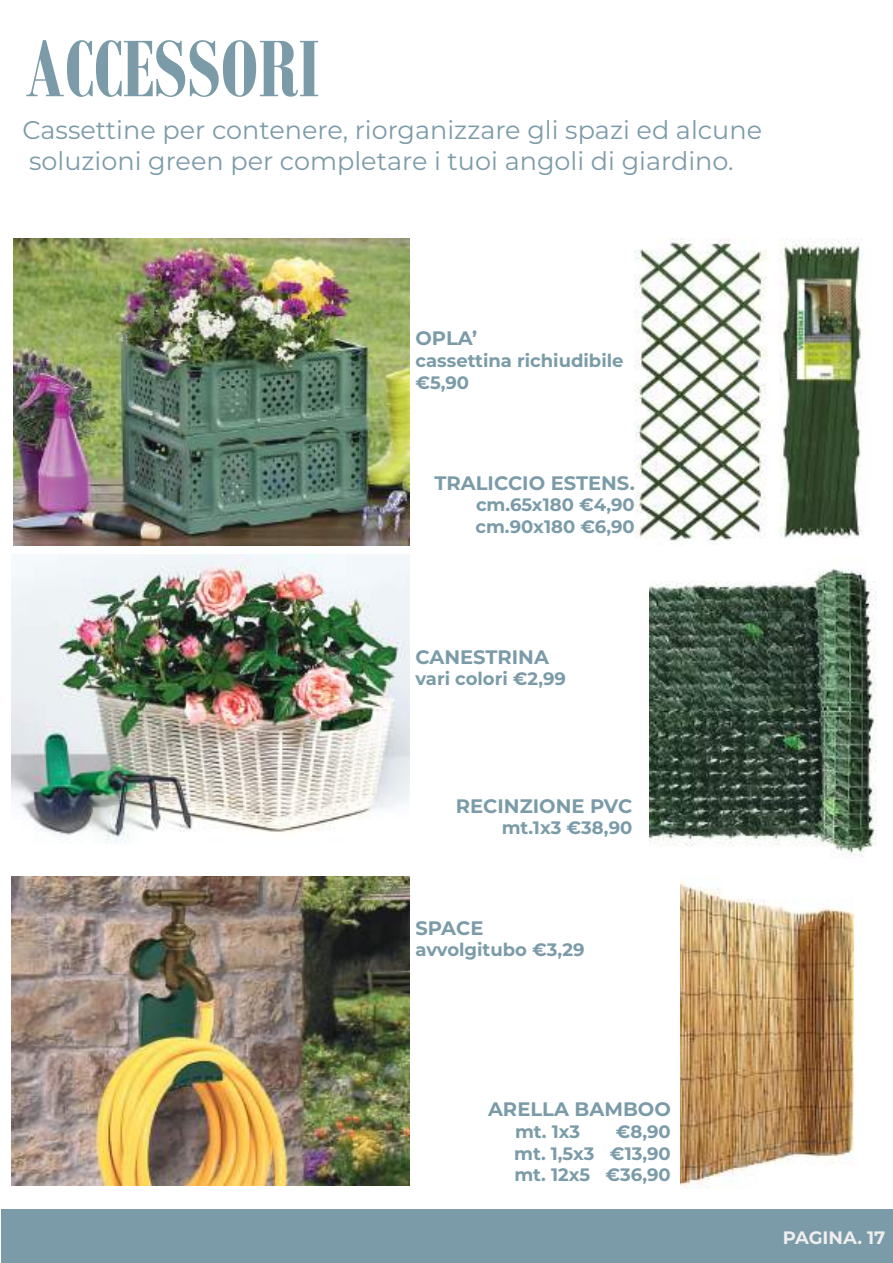
<style>
.page{position:relative;width:893px;height:1263px;background:#fff}
.page>*{position:absolute;margin:0;border:0;box-sizing:border-box;transform-origin:0 0}
.t1{font:700 87px "Bodoni MT Condensed";color:#7b9ba8}
.t2{font:25.5px/30.6px "Montserrat";color:#7b9ba8}
.t3{font:700 19.5px "Montserrat";color:#7b9ba8}
.t4{font:700 18px/21.6px "Montserrat";color:#7b9ba8}
.t5{font:700 18px "Montserrat";color:#f0eeef}
</style>
<div class="page">
<div style="left:2px;top:1210px;width:891px;height:53px;background:#7b9ba8"></div>
<img style="left:14px;top:238px;width:395px;height:307px">
<img style="left:11px;top:555px;width:399px;height:288px">
<img style="left:11px;top:876px;width:399px;height:309px">
<img style="left:635px;top:238px;width:228px;height:306px">
<img style="left:680px;top:881px;width:173px;height:307px">
<img style="left:650px;top:568px;width:226px;height:290px">
<h1 class="t1" style="left:25px;top:16px;width:295px">ACCESSORI</h1>
<h2 class="t2" style="left:22px;top:114px;width:741px">Cassettine per contenere, riorganizzare gli spazi ed alcune soluzioni green per completare i tuoi angoli di giardino.</h2>
<p class="t3" style="left:415px;top:324px;width:63px">OPLA’</p>
<p class="t4" style="left:415px;top:349px;width:210px">cassettina richiudibile €5,90</p>
<p class="t3" style="left:434px;top:468px;width:202px">TRALICCIO ESTENS.</p>
<p class="t4" style="left:475px;top:493px;width:161px">cm.65x180 €4,90 cm.90x180 €6,90</p>
<p class="t3" style="left:415px;top:643px;width:135px">CANESTRINA</p>
<p class="t4" style="left:415px;top:667px;width:152px">vari colori €2,99</p>
<p class="t3" style="left:456px;top:792px;width:178px">RECINZIONE PVC</p>
<p class="t4" style="left:502px;top:816px;width:132px">mt.1x3 €38,90</p>
<p class="t3" style="left:415px;top:914px;width:69px">SPACE</p>
<p class="t4" style="left:415px;top:938px;width:171px">avvolgitubo €3,29</p>
<p class="t3" style="left:488px;top:1095px;width:184px">ARELLA BAMBOO</p>
<p class="t4" style="left:515px;top:1120px;width:67px">mt. 1x3</p>
<p class="t4" style="left:514px;top:1120px;width:158px;text-align:justify;text-indent:102px">€8,90 mt. 1,5x3 €13,90 mt. 12x5 €36,90</p>
<p class="t5" style="left:783px;top:1225px;width:104px">PAGINA. 17</p>
</div>
